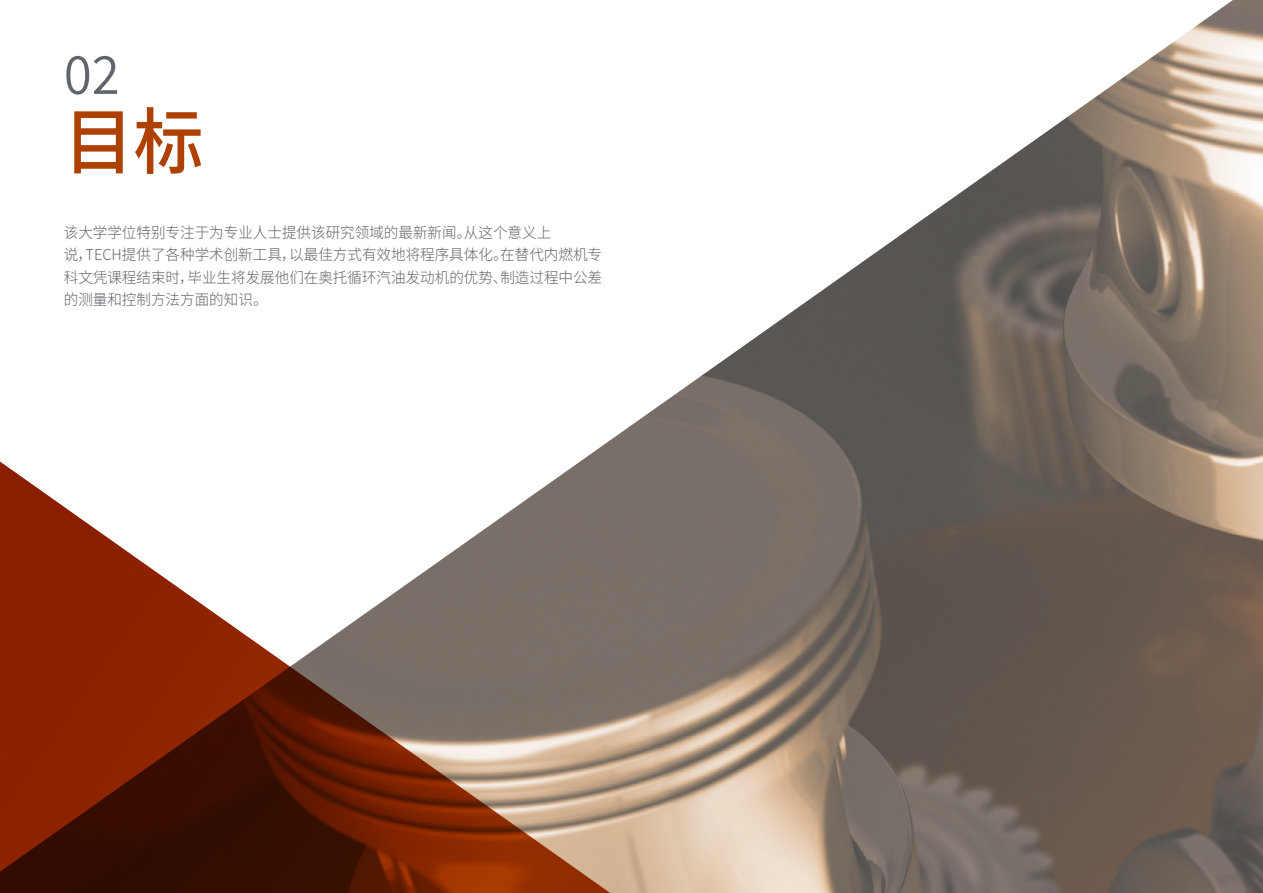
<style>
.page{position:relative;width:1263px;height:893px;background:#fff}
.page>*{position:absolute;margin:0;border:0;box-sizing:border-box;transform-origin:0 0}
.t1{font:500 72px "Source Han Sans CN";color:#ae4000}
.t2{font:52.5px "Source Han Sans CN";color:#61646a}
.t3{font:300 15px/22.5px "Source Han Sans CN";color:#61646a}
</style>
<div class="page">
<img style="left:602px;top:0;width:661px;height:893px">
<svg style="left:0;top:446px;width:640px;height:447px"></svg>
<h2 class="t2" style="left:64px;top:45px;width:57px">02</h2>
<h1 class="t1" style="left:64px;top:101px;width:141px">目标</h1>
<p class="t3" style="left:64px;top:221px;width:540px">该大学学位特别专注于为专业人士提供该研究领域的最新新闻。从这个意义上<br>说，TECH提供了各种学术创新工具，以最佳方式有效地将程序具体化。在替代内燃机专科文凭课程结束时，毕业生将发展他们在奥托循环汽油发动机的优势、制造过程中公差的测量和控制方法方面的知识。</p>
</div>
